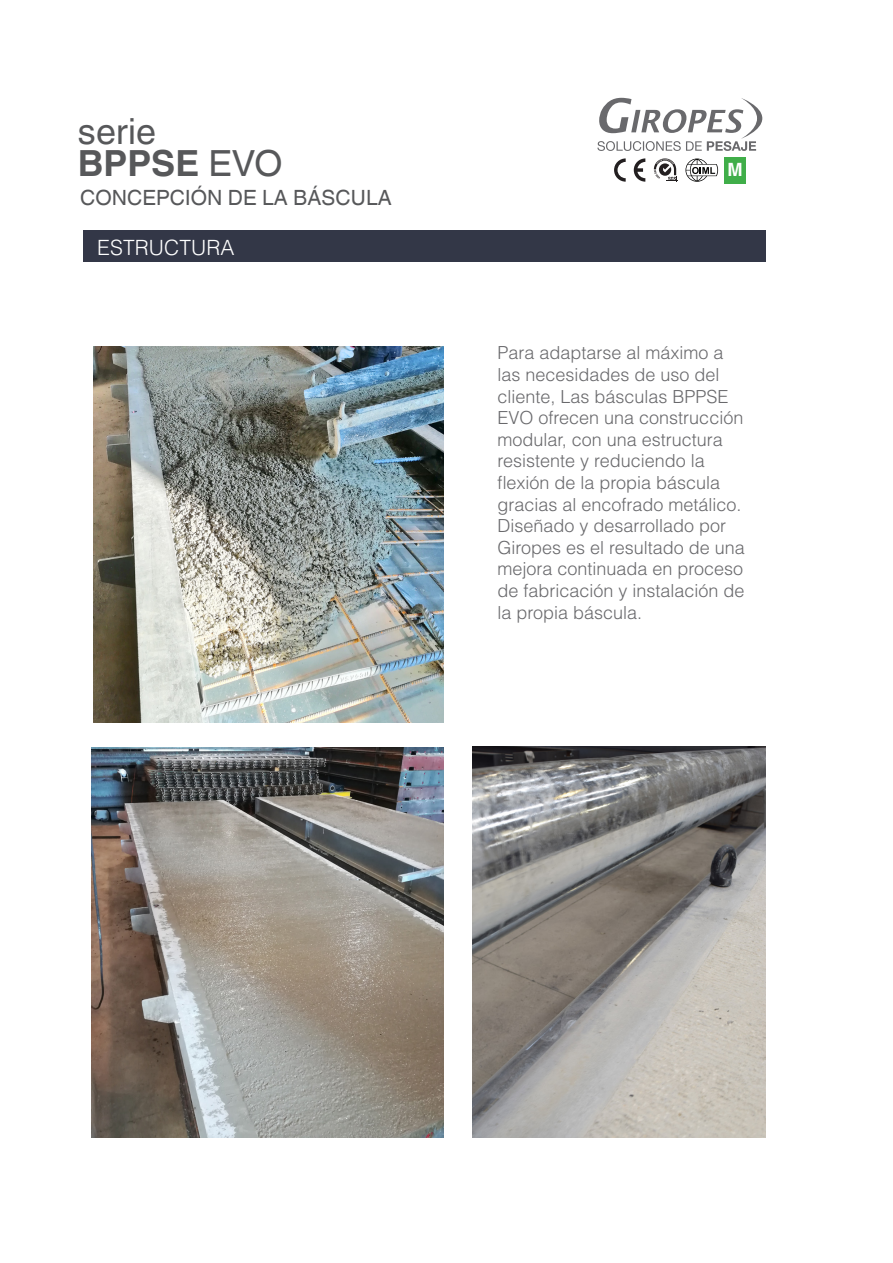
<style>
.page{position:relative;width:893px;height:1263px;background:#fff}
.page>*{position:absolute;margin:0;border:0;box-sizing:border-box;transform-origin:0 0}
.títols_ok{font:700 36px "Helvetica World";letter-spacing:.005em;color:#57585a}
.títols_ok-2{font:36px "Helvetica World";letter-spacing:.005em;color:#57585a}
.títols_ok-3{font:21px "Helvetica World";letter-spacing:.005em;color:#57585a}
.títols_ok-4{font:300 21px "Helvetica LT Std";letter-spacing:.005em;color:#fff}
.títols_ok-5{font:700 18.3px "Helvetica LT Std";color:#fff}
.lletra{font:300 18px/21.6px "Helvetica LT Std";color:#69696c}
.s1{font-weight:400}
</style>
<div class="page">
<svg style="left:685px;top:159px;width:33px;height:23px"></svg>
<svg style="left:654px;top:158px;width:24px;height:24px"></svg>
<svg style="left:614px;top:158px;width:31px;height:24px"></svg>
<div style="left:724px;top:157px;width:22px;height:27px;background:#40ae49"></div>
<svg style="left:597px;top:98px;width:165px;height:53px"></svg>
<div style="left:83px;top:230px;width:683px;height:32px;background:#333747"></div>
<img style="left:91px;top:747px;width:353px;height:390px">
<img style="left:472px;top:746px;width:293px;height:391px">
<img style="left:94px;top:346px;width:349px;height:376px">
<p class="títols_ok-2" style="left:78px;top:111px;width:80px">serie</p>
<p class="títols_ok" style="left:78px;top:142px;width:206px">BPPSE <span class="s1">EVO</span></p>
<p class="títols_ok-3" style="left:80px;top:185px;width:313px">CONCEPCIÓN DE LA BÁSCULA</p>
<p class="títols_ok-4" style="left:97px;top:234px;width:139px">ESTRUCTURA</p>
<p class="títols_ok-5" style="left:727px;top:159px;width:17px">M</p>
<p class="lletra" style="left:497px;top:342px;width:249px">Para adaptarse al máximo a las necesidades de uso del cliente, Las básculas BPPSE<br>EVO ofrecen una construcción modular, con una estructura resistente y reduciendo la flexión de la propia báscula gracias al encofrado metálico.<br>Diseñado y desarrollado por<br>Giropes es el resultado de una mejora continuada en proceso de fabricación y instalación de la propia báscula.</p>
</div>
